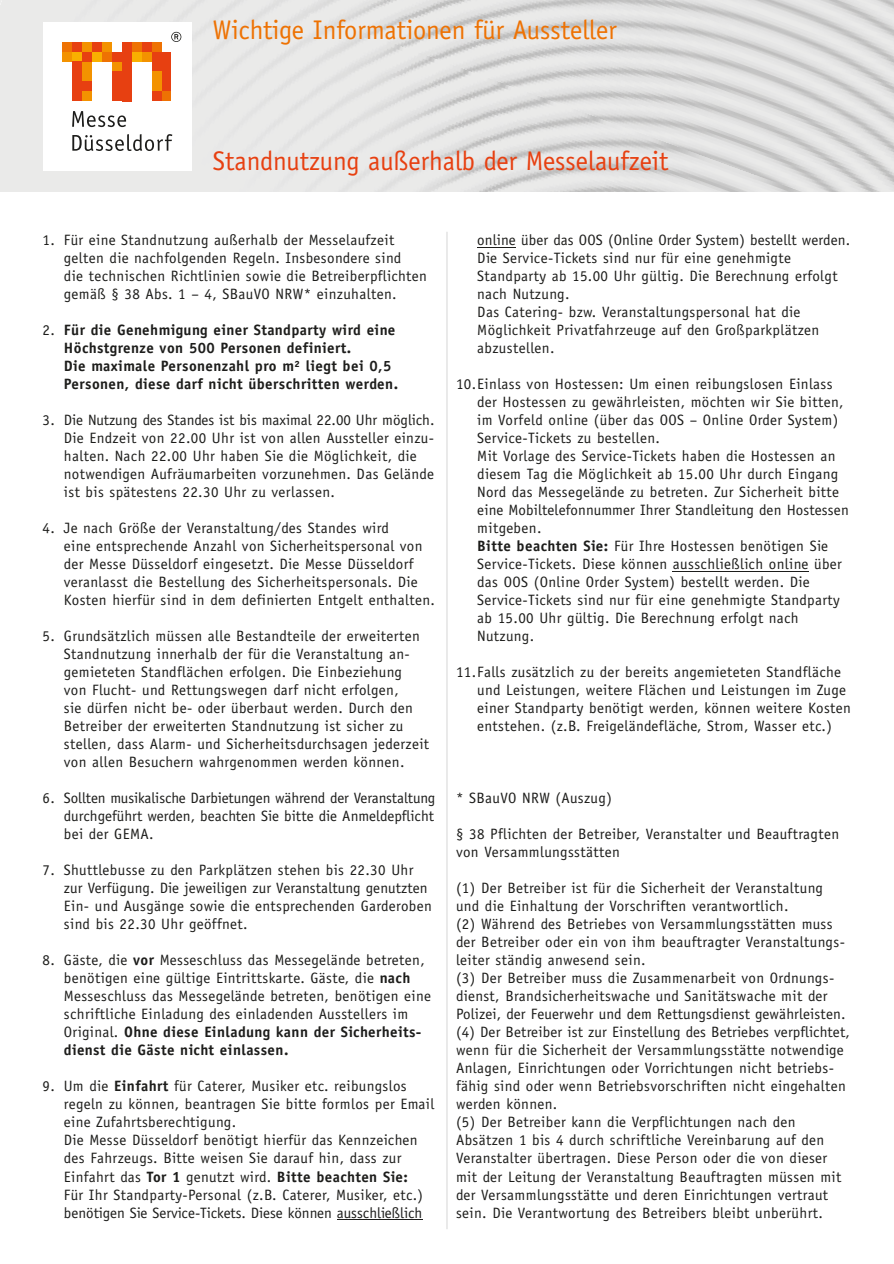
<style>
.page{position:relative;width:894px;height:1264px;background:#fff}
.page>*{position:absolute;margin:0;border:0;box-sizing:border-box;transform-origin:0 0}
.t1{font:27px "Officina Sans";color:#e74011}
.t2{font:27px "Officina Sans";color:#ee7203}
.t3{font:15px/18px "Officina Sans";letter-spacing:.025em;color:#1d1d1b}
.t4{font:700 15px/18px "Officina Sans";letter-spacing:.03em;color:#1d1d1b}
.s1{font-weight:400}
.s2{font-weight:700}
</style>
<div class="page">
<div style="left:140px;top:0;width:161px;height:192px;background:#eaeae9"></div>
<img style="left:290px;top:0;width:603px;height:183px">
<img style="left:301px;top:35px;width:162px;height:157px">
<img style="left:452px;top:0;width:441px;height:137px">
<img style="left:463px;top:88px;width:149px;height:104px">
<img style="left:614px;top:0;width:279px;height:89px">
<img style="left:577px;top:123px;width:180px;height:69px">
<img style="left:727px;top:0;width:166px;height:25px">
<img style="left:738px;top:175px;width:155px;height:17px">
<div style="left:43px;top:22px;width:148px;height:148px;background:#fff"></div>
<svg style="left:72px;top:134px;width:100px;height:17px"></svg>
<svg style="left:72px;top:111px;width:54px;height:16px"></svg>
<div style="left:62px;top:52px;width:10px;height:10px;background:#f39200"></div>
<div style="left:72px;top:42px;width:10px;height:10px;background:#e74011"></div>
<div style="left:72px;top:52px;width:10px;height:10px;background:#f9b000"></div>
<div style="left:82px;top:42px;width:10px;height:10px;background:#f39200"></div>
<div style="left:82px;top:52px;width:10px;height:10px;background:#e74011"></div>
<div style="left:92px;top:42px;width:10px;height:10px;background:#e74011"></div>
<div style="left:92px;top:52px;width:10px;height:10px;background:#f9b000"></div>
<div style="left:102px;top:42px;width:10px;height:10px;background:#f39200"></div>
<div style="left:102px;top:52px;width:10px;height:10px;background:#ee7203"></div>
<div style="left:132px;top:42px;width:10px;height:10px;background:#ee7203"></div>
<div style="left:132px;top:52px;width:10px;height:10px;background:#f9b000"></div>
<div style="left:142px;top:42px;width:9px;height:10px;background:#e74011"></div>
<div style="left:142px;top:52px;width:9px;height:10px;background:#f39200"></div>
<div style="left:151px;top:42px;width:10px;height:10px;background:#ee7203"></div>
<div style="left:151px;top:52px;width:10px;height:19px;background:#e74011"></div>
<div style="left:161px;top:52px;width:10px;height:39px;background:#e74011"></div>
<div style="left:72px;top:62px;width:10px;height:39px;background:#e74011"></div>
<div style="left:82px;top:62px;width:10px;height:19px;background:#f39200"></div>
<div style="left:82px;top:81px;width:10px;height:10px;background:#e74011"></div>
<div style="left:82px;top:91px;width:10px;height:10px;background:#f39200"></div>
<div style="left:151px;top:71px;width:10px;height:20px;background:#f39200"></div>
<div style="left:161px;top:91px;width:10px;height:10px;background:#ee7203"></div>
<div style="left:62px;top:42px;width:10px;height:10px;background:#ee7203"></div>
<div style="left:112px;top:52px;width:10px;height:10px;background:#e74011"></div>
<div style="left:112px;top:62px;width:10px;height:9px;background:#f39200"></div>
<div style="left:112px;top:71px;width:10px;height:30px;background:#e74011"></div>
<div style="left:122px;top:42px;width:10px;height:59px;background:#e74011"></div>
<div style="left:151px;top:91px;width:10px;height:10px;background:#e74011"></div>
<svg style="left:171px;top:32px;width:10px;height:10px"></svg>
<hr style="left:446px;top:232px;width:1px;height:997px;background:#dadada">
<hr style="left:336px;top:1219px;width:86px;height:1px;background:#1d1d1b">
<hr style="left:477px;top:247px;width:38px;height:1px;background:#1d1d1b">
<hr style="left:672px;top:571px;width:136px;height:1px;background:#1d1d1b">
<h1 class="t2" style="left:213px;top:20px;width:405px">Wichtige Informationen für Aussteller</h1>
<h1 class="t1" style="left:213px;top:151px;width:457px">Standnutzung außerhalb der Messelaufzeit</h1>
<p class="t3" style="left:64px;top:232px;width:364px;text-indent:-21px">1. Für eine Standnutzung außerhalb der Messelaufzeit gelten die nachfolgenden Regeln. Insbesondere sind<br>die technischen Richtlinien sowie die Betreiberpflichten gemäß § 38 Abs. 1 – 4, SBauVO NRW* einzuhalten.</p>
<p class="t4" style="left:64px;top:322px;width:335px;text-indent:-21px"><span class="s1">2.</span> Für die Genehmigung einer Standparty wird eine Höchstgrenze von 500 Personen definiert.<br>Die maximale Personenzahl pro m² liegt bei 0,5<br>Personen, diese darf nicht überschritten werden.</p>
<p class="t3" style="left:64px;top:412px;width:372px;text-indent:-21px">3. Die Nutzung des Standes ist bis maximal 22.00 Uhr möglich.<br>Die Endzeit von 22.00 Uhr ist von allen Aussteller einzu&shy;halten. Nach 22.00 Uhr haben Sie die Möglichkeit, die notwendigen Aufräumarbeiten vorzunehmen. Das Gelände ist bis spätestens 22.30 Uhr zu verlassen.</p>
<p class="t3" style="left:64px;top:520px;width:372px;text-indent:-21px">4. Je nach Größe der Veranstaltung/des Standes wird<br>eine entsprechende Anzahl von Sicherheitspersonal von der Messe Düsseldorf eingesetzt. Die Messe Düsseldorf veranlasst die Bestellung des Sicherheitspersonals. Die Kosten hierfür sind in dem definierten Entgelt enthalten.</p>
<p class="t3" style="left:64px;top:628px;width:366px;text-indent:-21px">5. Grundsätzlich müssen alle Bestandteile der erweiterten Standnutzung innerhalb der für die Veranstaltung an&shy;gemieteten Standflächen erfolgen. Die Einbeziehung<br>von Flucht- und Rettungswegen darf nicht erfolgen,<br>sie dürfen nicht be- oder überbaut werden. Durch den Betreiber der erweiterten Standnutzung ist sicher zu stellen, dass Alarm- und Sicherheitsdurchsagen jederzeit von allen Besuchern wahrgenommen werden können.</p>
<p class="t3" style="left:64px;top:790px;width:373px;text-align:justify;text-indent:-21px">6. Sollten musikalische Darbietungen während der Veranstaltung durchgeführt werden, beachten Sie bitte die Anmeldepflicht bei der GEMA.</p>
<p class="t3" style="left:64px;top:862px;width:369px;text-indent:-21px">7. Shuttlebusse zu den Parkplätzen stehen bis 22.30 Uhr zur Verfügung. Die jeweiligen zur Veranstaltung genutzten Ein- und Ausgänge sowie die entsprechenden Garderoben sind bis 22.30 Uhr geöffnet.</p>
<p class="t3" style="left:64px;top:952px;width:368px;text-indent:-21px">8. Gäste, die <span class="s2">vor</span> Messeschluss das Messegelände betreten, benötigen eine gültige Eintrittskarte. Gäste, die <span class="s2">nach </span>Messeschluss das Messegelände betreten, benötigen eine schriftliche Einladung des einladenden Ausstellers im Original. <span class="s2">Ohne diese Einladung kann der Sicherheits&shy;dienst die Gäste nicht einlassen.</span></p>
<p class="t3" style="left:64px;top:1078px;width:372px;text-indent:-21px">9. Um die <span class="s2">Einfahrt</span> für Caterer, Musiker etc. reibungslos regeln zu können, beantragen Sie bitte formlos per Email eine Zufahrtsberechtigung.<br>Die Messe Düsseldorf benötigt hierfür das Kennzeichen des Fahrzeugs. Bitte weisen Sie darauf hin, dass zur Einfahrt das <span class="s2">Tor 1</span> genutzt wird. <span class="s2">Bitte beachten Sie:<br></span>Für Ihr Standparty-Personal (z.B. Caterer, Musiker, etc.) benötigen Sie Service-Tickets. Diese können ausschließlich</p>
<p class="t3" style="left:477px;top:232px;width:374px">online über das OOS (Online Order System) bestellt werden.<br>Die Service-Tickets sind nur für eine genehmigte Standparty ab 15.00 Uhr gültig. Die Berechnung erfolgt nach Nutzung.<br>Das Catering- bzw. Veranstaltungspersonal hat die Möglichkeit Privatfahrzeuge auf den Großparkplätzen abzustellen.</p>
<p class="t3" style="left:477px;top:376px;width:373px;text-indent:-21px">10.Einlass von Hostessen: Um einen reibungslosen Einlass der Hostessen zu gewährleisten, möchten wir Sie bitten, im Vorfeld online (über das OOS – Online Order System)<br>Service-Tickets zu bestellen.<br>Mit Vorlage des Service-Tickets haben die Hostessen an diesem Tag die Möglichkeit ab 15.00 Uhr durch Eingang Nord das Messegelände zu betreten. Zur Sicherheit bitte eine Mobiltelefonnummer Ihrer Standleitung den Hostessen mitgeben.<br><span class="s2">Bitte beachten Sie:</span> Für Ihre Hostessen benötigen Sie Service-Tickets. Diese können ausschließlich online über das OOS (Online Order System) bestellt werden. Die Service-Tickets sind nur für eine genehmigte Standparty ab 15.00 Uhr gültig. Die Berechnung erfolgt nach Nutzung.</p>
<p class="t3" style="left:477px;top:664px;width:375px;text-indent:-21px">11.Falls zusätzlich zu der bereits angemieteten Standfläche und Leistungen, weitere Flächen und Leistungen im Zuge einer Standparty benötigt werden, können weitere Kosten entstehen. (z.B. Freigeländefläche, Strom, Wasser etc.)</p>
<p class="t3" style="left:456px;top:790px;width:157px">* SBauVO NRW (Auszug)</p>
<p class="t3" style="left:456px;top:826px;width:384px">§ 38 Pflichten der Betreiber, Veranstalter und Beauftragten von Versammlungsstätten</p>
<p class="t3" style="left:456px;top:880px;width:395px">(1) Der Betreiber ist für die Sicherheit der Veranstaltung und die Einhaltung der Vorschriften verantwortlich.<br>(2) Während des Betriebes von Versammlungsstätten muss der Betreiber oder ein von ihm beauftragter Veranstaltungs&shy;leiter ständig anwesend sein.<br>(3) Der Betreiber muss die Zusammenarbeit von Ordnungs&shy;dienst, Brandsicherheitswache und Sanitätswache mit der Polizei, der Feuerwehr und dem Rettungsdienst gewährleisten. (4) Der Betreiber ist zur Einstellung des Betriebes verpflichtet, wenn für die Sicherheit der Versammlungsstätte notwendige Anlagen, Einrichtungen oder Vorrichtungen nicht betriebs&shy;fähig sind oder wenn Betriebsvorschriften nicht eingehalten werden können.<br>(5) Der Betreiber kann die Verpflichtungen nach den Absätzen 1 bis 4 durch schriftliche Vereinbarung auf den Veranstalter übertragen. Diese Person oder die von dieser mit der Leitung der Veranstaltung Beauftragten müssen mit der Versammlungsstätte und deren Einrichtungen vertraut sein. Die Verantwortung des Betreibers bleibt unberührt.</p>
</div>
